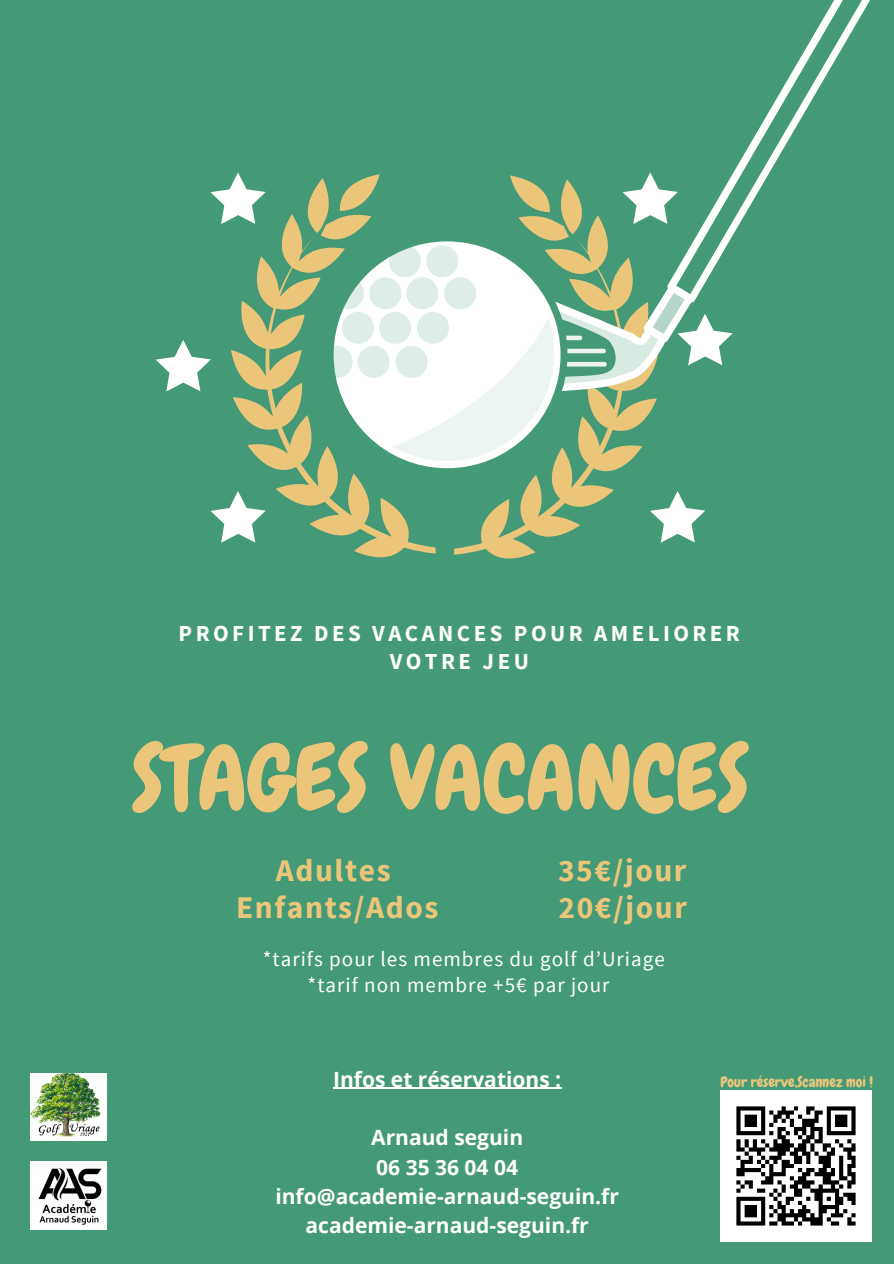
<style>
.page{position:relative;width:894px;height:1264px;background:#fff}
.page>*{position:absolute;margin:0;border:0;box-sizing:border-box;transform-origin:0 0}
.t1{font:90.15px "Chewy";color:#ebc67a}
.t2{font:700 31.5px "Source Sans Pro";letter-spacing:.05em;color:#ebc67a}
.t3{font:700 22.95px/28.2px "Source Sans Pro";letter-spacing:.15em;color:#fff;text-align:center}
.t4{font:700 21px "Open Sans";color:#fff}
.t5{font:21px "Source Sans Pro";letter-spacing:.05em;color:#fff}
.t6{font:14.7px "Chewy";color:#ebc67a}
</style>
<div class="page">
<div style="left:0;top:0;width:893px;height:1263px;background:#449976"></div>
<svg style="left:231px;top:174px;width:430px;height:385px"></svg>
<svg style="left:462px;top:0;width:408px;height:334px"></svg>
<svg style="left:326px;top:234px;width:241px;height:241px"></svg>
<svg style="left:210px;top:172px;width:55px;height:52px"></svg>
<svg style="left:156px;top:340px;width:55px;height:51px"></svg>
<svg style="left:210px;top:491px;width:55px;height:51px"></svg>
<svg style="left:622px;top:172px;width:55px;height:52px"></svg>
<svg style="left:332px;top:245px;width:400px;height:216px"></svg>
<svg style="left:650px;top:491px;width:55px;height:51px"></svg>
<img style="left:30px;top:1073px;width:76px;height:67px">
<img style="left:30px;top:1161px;width:77px;height:68px">
<img style="left:720px;top:1090px;width:151px;height:151px">
<hr style="left:333px;top:1087px;width:228px;height:1px;background:#fff">
<p class="t3" style="left:178px;top:618px;width:562px">PROFITEZ DES VACANCES POUR AMELIORER<br>VOTRE JEU</p>
<p class="t1" style="left:132px;top:721px;width:618px">STAGES VACANCES</p>
<p class="t2" style="left:276px;top:849px;width:116px">Adultes</p>
<p class="t2" style="left:558px;top:849px;width:130px">35€/jour</p>
<p class="t2" style="left:236px;top:886px;width:204px">Enfants/Ados</p>
<p class="t2" style="left:558px;top:886px;width:130px">20€/jour</p>
<p class="t5" style="left:263px;top:945px;width:403px">*tarifs pour les membres du golf d’Uriage</p>
<p class="t5" style="left:307px;top:971px;width:303px">*tarif non membre +5€ par jour</p>
<p class="t4" style="left:333px;top:1064px;width:229px">Infos et réservations :</p>
<p class="t4" style="left:371px;top:1122px;width:153px">Arnaud seguin</p>
<p class="t4" style="left:376px;top:1152px;width:143px">06 35 36 04 04</p>
<p class="t4" style="left:275px;top:1181px;width:345px">info@academie-arnaud-seguin.fr</p>
<p class="t4" style="left:305px;top:1210px;width:285px">academie-arnaud-seguin.fr</p>
<p class="t6" style="left:720px;top:1072px;width:154px">Pour réserve,Scannez moi !</p>
</div>
